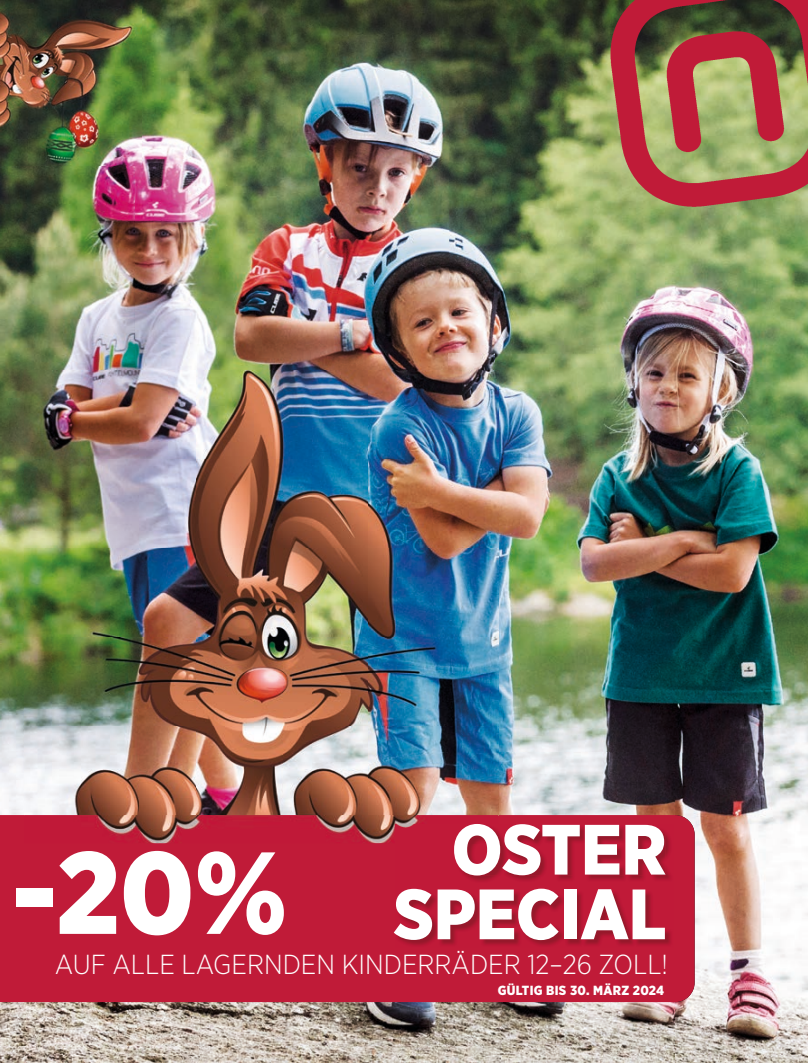
<style>
.page{position:relative;width:808px;height:1063px;background:#fff}
.page>*{position:absolute;margin:0;border:0;box-sizing:border-box;transform-origin:0 0}
.t1{font:900 116.38px "Gotham Narrow";color:#fff}
.t2{font:900 71px/64.6px "Gotham Narrow";color:#fff;text-align:right}
.t3{font:300 27.5px "Gotham Narrow";color:#fff}
.t4{font:900 13.25px "Gotham Narrow";letter-spacing:.02em;color:#fff}
</style>
<div class="page">
<img style="left:449px;top:0;width:359px;height:354px">
<img style="left:135px;top:0;width:314px;height:371px">
<img style="left:0;top:0;width:135px;height:9px">
<img style="left:0;top:166px;width:135px;height:232px">
<img style="left:494px;top:354px;width:314px;height:399px">
<img style="left:449px;top:354px;width:45px;height:17px">
<img style="left:0;top:398px;width:24px;height:417px">
<img style="left:674px;top:753px;width:134px;height:310px">
<img style="left:498px;top:753px;width:176px;height:62px">
<img style="left:0;top:1002px;width:674px;height:61px">
<div style="left:0;top:815px;width:695px;height:187px;background:#c01b38"></div>
<img style="left:0;top:9px;width:141px;height:157px">
<img style="left:395px;top:825px;width:278px;height:122px">
<img style="left:454px;top:825px;width:211px;height:51px">
<img style="left:24px;top:371px;width:474px;height:472px">
<img style="left:395px;top:825px;width:59px;height:18px">
<img style="left:454px;top:824px;width:44px;height:19px">
<img style="left:595px;top:0;width:213px;height:220px">
<div style="left:796px;top:0;width:12px;height:19px;background:#c01b38"></div>
<h2 class="t2" style="left:394px;top:816px;width:274px">OSTER<br>SPECIAL</h2>
<h1 class="t1" style="left:12px;top:816px;width:276px">-20%</h1>
<p class="t3" style="left:55px;top:947px;width:614px">AUF ALLE LAGERNDEN KINDERRÄDER 12–26 ZOLL!</p>
<p class="t4" style="left:498px;top:981px;width:168px">GÜLTIG BIS 30. MÄRZ 2024</p>
</div>
